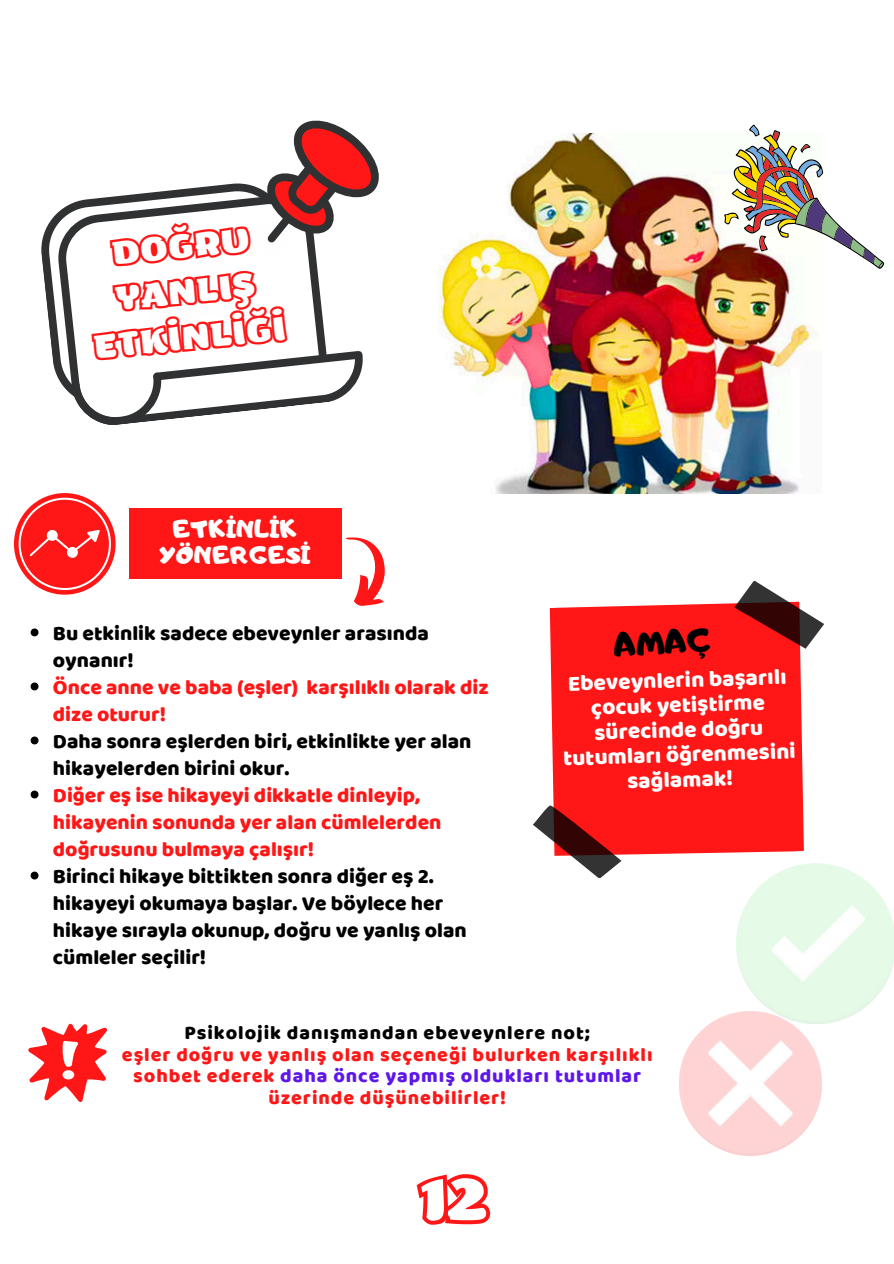
<style>
.page{position:relative;width:894px;height:1264px;background:#fff}
.page>*{position:absolute;margin:0;border:0;box-sizing:border-box;transform-origin:0 0}
.t1{font:58.2px "ZT Arturo Heavyoutline";color:#ff1616}
.t2{font:33px/45.9px "ZT Arturo Heavyoutline";color:#ff1616;text-align:center}
.t3{font:31.95px "Adigiana Toybox";color:#000}
.t4{font:24.15px/25.8px "Adigiana Toybox";color:#fefefe;text-align:center}
.t5{font:22.65px/24.9px "Baloo";color:#fefefe;text-align:center}
.t6{font:21px/27px "Baloo";color:#000}
.t7{font:21px/27px "Baloo";color:#ff1616}
.t8{font:19.65px/21.5px "Baloo";letter-spacing:.045em;color:#ff1616;text-align:center}
.t9{font:19.65px "Baloo";letter-spacing:.045em;color:#000}
.s1{color:#5e17eb}
</style>
<div class="page">
<img style="left:438px;top:133px;width:373px;height:360px">
<div style="left:549px;top:607px;width:254px;height:245px;background:#ff1616"></div>
<div style="left:566px;top:671px;width:216px;height:9px;background:#ff1616"></div>
<div style="left:567px;top:692px;width:215px;height:9px;background:#ff1616"></div>
<div style="left:568px;top:712px;width:215px;height:9px;background:#ff1616"></div>
<div style="left:570px;top:733px;width:215px;height:9px;background:#ff1616"></div>
<div style="left:571px;top:753px;width:215px;height:9px;background:#ff1616"></div>
<div style="left:571px;top:774px;width:215px;height:9px;background:#ff1616"></div>
<svg style="left:566px;top:580px;width:258px;height:79px"></svg>
<svg style="left:533px;top:795px;width:252px;height:83px"></svg>
<div style="left:129px;top:509px;width:212px;height:70px;background:#ff1616"></div>
<div style="left:14px;top:493px;width:101px;height:101px;background:#ff1616;border-radius:50%"></div>
<div style="left:19px;top:497px;width:92px;height:93px;border:2px solid #fff;border-radius:50%"></div>
<svg style="left:29px;top:529px;width:71px;height:29px"></svg>
<svg style="left:41px;top:183px;width:213px;height:183px"></svg>
<svg style="left:54px;top:189px;width:272px;height:202px"></svg>
<svg style="left:67px;top:346px;width:296px;height:79px"></svg>
<svg style="left:254px;top:120px;width:125px;height:136px"></svg>
<svg style="left:155px;top:261px;width:67px;height:24px"></svg>
<svg style="left:148px;top:295px;width:89px;height:26px"></svg>
<svg style="left:346px;top:537px;width:39px;height:69px"></svg>
<svg style="left:28px;top:1023px;width:79px;height:78px"></svg>
<img style="left:736px;top:863px;width:157px;height:160px">
<img style="left:679px;top:1011px;width:141px;height:144px">
<svg style="left:724px;top:125px;width:159px;height:144px"></svg>
<svg style="left:31px;top:628px;width:7px;height:8px"></svg>
<svg style="left:31px;top:682px;width:7px;height:8px"></svg>
<svg style="left:31px;top:736px;width:7px;height:8px"></svg>
<svg style="left:31px;top:790px;width:7px;height:8px"></svg>
<svg style="left:31px;top:871px;width:7px;height:8px"></svg>
<h2 class="t2" style="left:82px;top:233px;width:195px;rotate:-6deg">DOĞRU<br>YANLIŞ<br>ETKİNLİĞİ</h2>
<p class="t4" style="left:159px;top:516px;width:153px">ETKİNLİK<br>YÖNERGESİ</p>
<p class="t6" style="left:53px;top:619px;width:377px">Bu etkinlik sadece ebeveynler arasında oynanır!</p>
<p class="t7" style="left:53px;top:673px;width:437px">Önce anne ve baba (eşler) karşılıklı olarak diz dize oturur!</p>
<p class="t6" style="left:53px;top:727px;width:420px">Daha sonra eşlerden biri, etkinlikte yer alan hikayelerden birini okur.</p>
<p class="t7" style="left:53px;top:781px;width:390px">Diğer eş ise hikayeyi dikkatle dinleyip, hikayenin sonunda yer alan cümlelerden doğrusunu bulmaya çalışır!</p>
<p class="t6" style="left:53px;top:862px;width:415px">Birinci hikaye bittikten sonra diğer eş 2. hikayeyi okumaya başlar. Ve böylece her hikaye sırayla okunup, doğru ve yanlış olan cümleler seçilir!</p>
<h3 class="t3" style="left:612px;top:624px;width:99px;rotate:-3deg">AMAÇ</h3>
<p class="t5" style="left:560px;top:671px;width:234px;rotate:-2deg">Ebeveynlerin başarılı çocuk yetiştirme sürecinde doğru tutumları öğrenmesini sağlamak!</p>
<p class="t9" style="left:184px;top:1021px;width:407px">Psikolojik danışmandan ebeveynlere not;</p>
<p class="t8" style="left:122px;top:1043px;width:532px">eşler doğru ve yanlış olan seçeneği bulurken karşılıklı sohbet ederek <span class="s1">daha önce yapmış oldukları tutumlar </span>üzerinde düşünebilirler!</p>
<h1 class="t1" style="left:420px;top:1165px;width:68px">12</h1>
</div>
